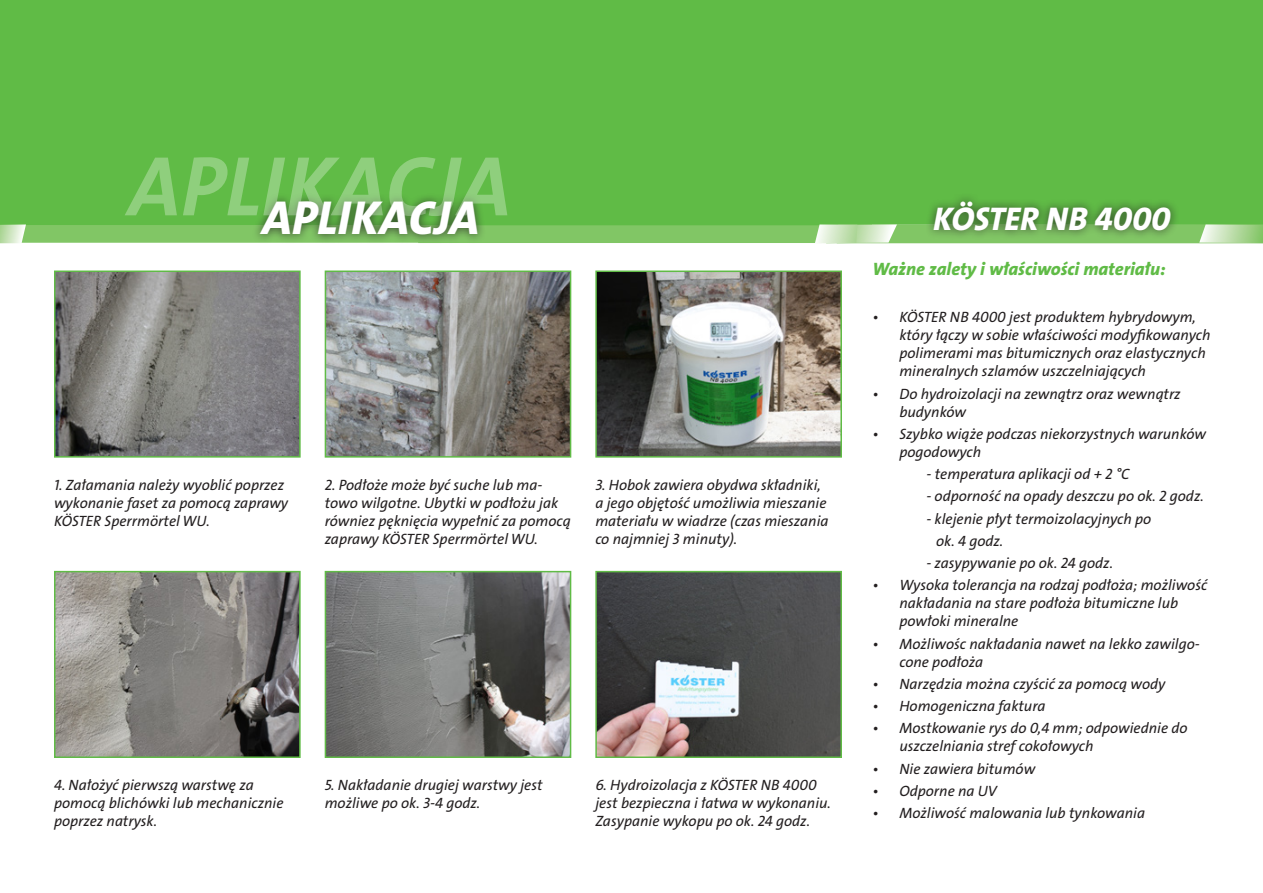
<style>
.page{position:relative;width:1263px;height:893px;background:#fff}
.page>*{position:absolute;margin:0;border:0;box-sizing:border-box;transform-origin:0 0}
.t1{font:85.5px "The Sans LP7 Bld IT";color:#fff}
.t2{font:48px "The Sans LP8 Ex Bld IT";color:#fff}
.t3{font:33px "The Sans LP8 Ex Bld IT";color:#fff}
.fliess{font:18px "The Sans LP8 Ex Bld IT";color:#60bb46}
.fliess-2{font:15px/18px "The Sans LP5 Plain IT";color:#231f20}
</style>
<div class="page">
<div style="left:0;top:0;width:1263px;height:224px;background:#60bb46"></div>
<div style="left:251px;top:192px;width:236px;height:52px;background:#231f20;opacity:.75"></div>
<div style="left:925px;top:192px;width:255px;height:48px;background:#231f20;opacity:.75"></div>
<img style="left:328px;top:273px;width:240px;height:182px">
<div style="left:325px;top:270px;width:246px;height:188px;border:2px solid #60bb46"></div>
<img style="left:598px;top:273px;width:241px;height:182px">
<div style="left:595px;top:270px;width:247px;height:188px;border:2px solid #60bb46"></div>
<img style="left:328px;top:574px;width:240px;height:181px">
<div style="left:325px;top:571px;width:246px;height:187px;border:2px solid #60bb46"></div>
<img style="left:598px;top:574px;width:241px;height:181px">
<div style="left:595px;top:571px;width:247px;height:187px;border:2px solid #60bb46"></div>
<svg style="left:0;top:224px;width:1263px;height:19px;background:#82be6a"></svg>
<img style="left:57px;top:574px;width:241px;height:181px">
<div style="left:54px;top:571px;width:247px;height:187px;border:2px solid #60bb46"></div>
<img style="left:57px;top:273px;width:241px;height:182px">
<div style="left:54px;top:270px;width:247px;height:188px;border:2px solid #60bb46"></div>
<h1 class="t1" style="left:128px;top:132px;width:384px">APLIKACJA</h1>
<p class="t2" style="left:262px;top:187px;width:219px">APLIKACJA</p>
<p class="t3" style="left:933px;top:197px;width:239px">KÖSTER NB 4000</p>
<p class="fliess-2" style="left:54px;top:476px;width:236px">1. Załamania należy wyoblić poprzez wykonanie faset za pomocą zaprawy<br>KÖSTER Sperrmörtel WU.</p>
<p class="fliess-2" style="left:325px;top:476px;width:248px">2. Podłoże może być suche lub ma&shy;towo wilgotne. Ubytki w podłożu jak równiez pęknięcia wypełnić za pomocą zaprawy KÖSTER Sperrmörtel WU.</p>
<p class="fliess-2" style="left:595px;top:476px;width:235px">3. Hobok zawiera obydwa składniki, a jego objętość umożliwia mieszanie materiału w wiadrze (czas mieszania co najmniej 3 minuty).</p>
<p class="fliess-2" style="left:54px;top:777px;width:231px">4. Nałożyć pierwszą warstwę za pomocą blichówki lub mechanicznie poprzez natrysk.</p>
<p class="fliess-2" style="left:325px;top:777px;width:219px">5. Nakładanie drugiej warstwy jest możliwe po ok. 3-4 godz.</p>
<p class="fliess-2" style="left:595px;top:777px;width:237px">6. Hydroizolacja z KÖSTER NB 4000 jest bezpieczna i łatwa w wykonaniu.<br>Zasypanie wykopu po ok. 24 godz.</p>
<p class="fliess" style="left:872px;top:257px;width:295px">Ważne zalety i właściwości materiału:</p>
<p class="fliess-2" style="left:899px;top:309px;width:313px;text-indent:-27px">• KÖSTER NB 4000 jest produktem hybrydowym, który łączy w sobie właściwości modyfikowanych polimerami mas bitumicznych oraz elastycznych mineralnych szlamów uszczelniających</p>
<p class="fliess-2" style="left:899px;top:385px;width:283px;text-indent:-27px">• Do hydroizolacji na zewnątrz oraz wewnątrz budynków</p>
<p class="fliess-2" style="left:899px;top:425px;width:308px;text-indent:-27px">• Szybko wiąże podczas niekorzystnych warunków pogodowych</p>
<p class="fliess-2" style="left:926px;top:465px;width:205px">- temperatura aplikacji od + 2 °C</p>
<p class="fliess-2" style="left:926px;top:488px;width:279px">- odporność na opady deszczu po ok. 2 godz.</p>
<p class="fliess-2" style="left:926px;top:510px;width:226px">- klejenie płyt termoizolacyjnych po</p>
<p class="fliess-2" style="left:936px;top:532px;width:69px">ok. 4 godz.</p>
<p class="fliess-2" style="left:926px;top:554px;width:188px">- zasypywanie po ok. 24 godz.</p>
<p class="fliess-2" style="left:899px;top:577px;width:309px;text-indent:-27px">• Wysoka tolerancja na rodzaj podłoża; możliwość nakładania na stare podłoża bitumiczne lub powłoki mineralne</p>
<p class="fliess-2" style="left:899px;top:635px;width:302px;text-indent:-27px">• Możliwośc nakładania nawet na lekko zawilgo&shy;cone podłoża</p>
<p class="fliess-2" style="left:872px;top:675px;width:295px">• Narzędzia można czyścić za pomocą wody</p>
<p class="fliess-2" style="left:872px;top:697px;width:175px">• Homogeniczna faktura</p>
<p class="fliess-2" style="left:899px;top:720px;width:290px;text-indent:-27px">• Mostkowanie rys do 0,4 mm; odpowiednie do uszczelniania stref cokołowych</p>
<p class="fliess-2" style="left:872px;top:760px;width:164px">• Nie zawiera bitumów</p>
<p class="fliess-2" style="left:872px;top:782px;width:126px">• Odporne na UV</p>
<p class="fliess-2" style="left:872px;top:804px;width:274px">• Możliwość malowania lub tynkowania</p>
</div>
